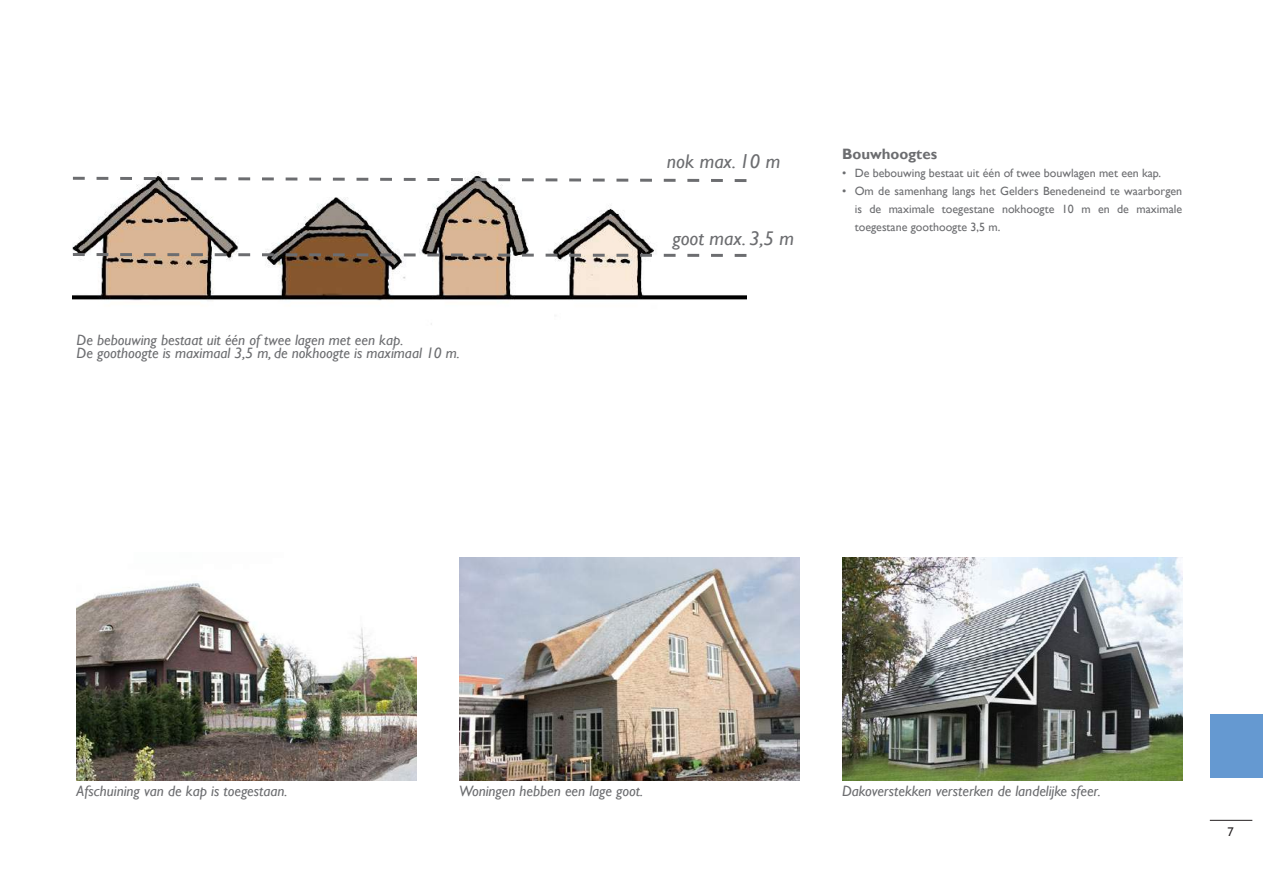
<style>
.page{position:relative;width:1263px;height:893px;background:#fff}
.page>*{position:absolute;margin:0;border:0;box-sizing:border-box;transform-origin:0 0}
.t1{font:italic 19.8px "Gill Sans";color:#6c6d70}
.t2{font:italic 15px/13.5px "Gill Sans";color:#6c6d70}
.t3{font:700 15px "Gill Sans";color:#6c6d70}
.t4{font:12px/18px "Gill Sans";color:#6c6d70;text-align:justify}
.t5{font:12px "Trebuchet MS";color:#231f20}
</style>
<div class="page">
<hr style="left:1210px;top:820px;width:42px;height:1px;background:#231f20">
<div style="left:1210px;top:714px;width:53px;height:64px;background:#6599d1"></div>
<img style="left:77px;top:583px;width:340px;height:198px">
<img style="left:73px;top:171px;width:673px;height:154px">
<svg style="left:72px;top:252px;width:675px;height:6px"></svg>
<svg style="left:72px;top:175px;width:675px;height:9px"></svg>
<img style="left:842px;top:557px;width:340px;height:224px">
<img style="left:459px;top:557px;width:340px;height:224px">
<p class="t2" style="left:77px;top:333px;width:385px">De bebouwing bestaat uit één of twee lagen met een kap.<br>De goothoogte is maximaal 3,5 m, de nokhoogte is maximaal 10 m.</p>
<h1 class="t1" style="left:667px;top:149px;width:115px">nok max. 10 m</h1>
<h1 class="t1" style="left:672px;top:227px;width:123px">goot max. 3,5 m</h1>
<p class="t3" style="left:842px;top:145px;width:97px">Bouwhoogtes</p>
<p class="t4" style="left:842px;top:164px;width:321px">• De bebouwing bestaat uit één of twee bouwlagen met een kap.</p>
<p class="t4" style="left:855px;top:182px;width:329px;text-indent:-13px">• Om de samenhang langs het Gelders Benedeneind te waarborgen is de maximale toegestane nokhoogte 10 m en de maximale toegestane goothoogte 3,5 m.</p>
<p class="t2" style="left:77px;top:785px;width:212px">Afschuining van de kap is toegestaan.</p>
<p class="t2" style="left:459px;top:785px;width:185px">Woningen hebben een lage goot.</p>
<p class="t2" style="left:842px;top:785px;width:260px">Dakoverstekken versterken de landelijke sfeer.</p>
<p class="t5" style="left:1227px;top:824px;width:8px">7</p>
</div>
